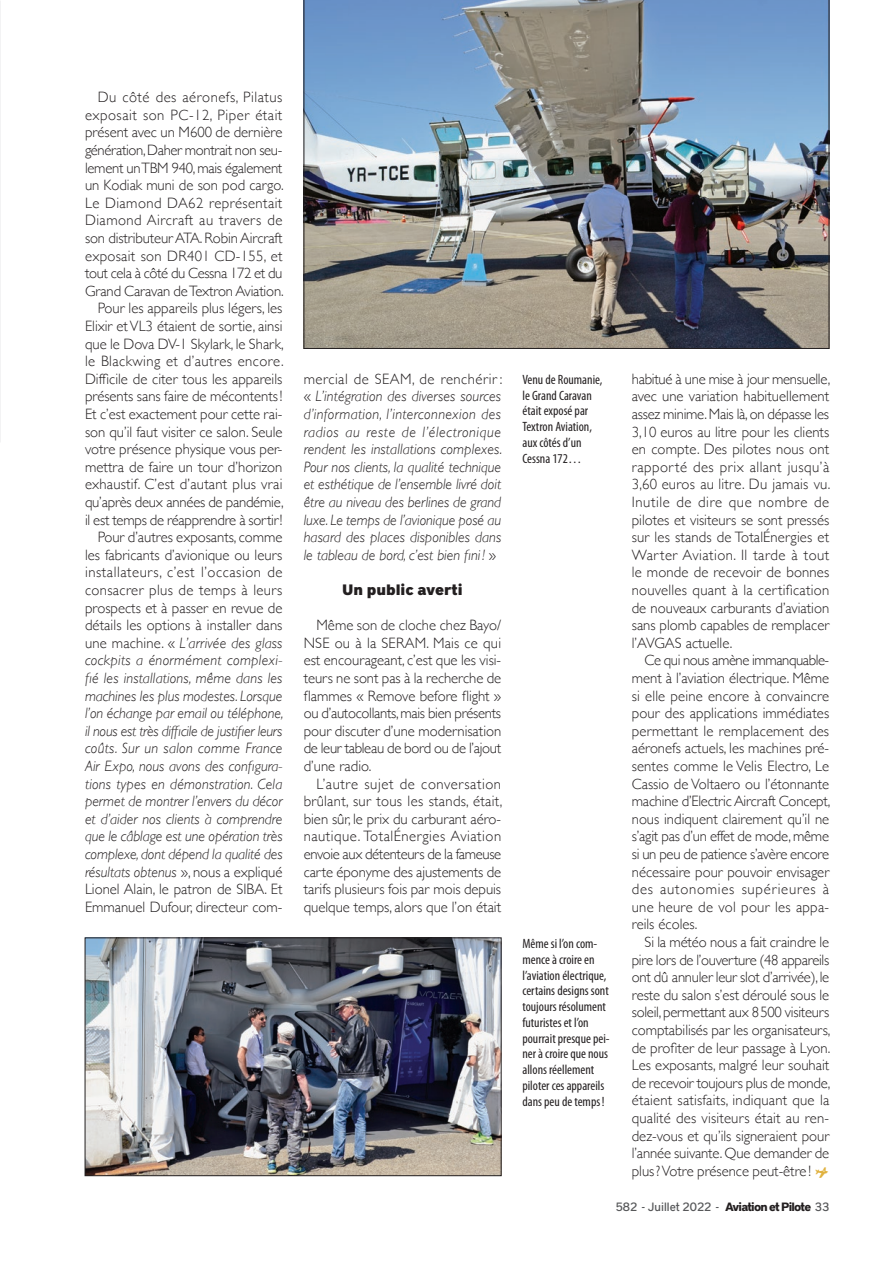
<style>
.page{position:relative;width:893px;height:1263px;background:#fff}
.page>*{position:absolute;margin:0;border:0;box-sizing:border-box;transform-origin:0 0}
.t1{font:300 15px/17.5px "Gill Sans";color:#231f20;text-align:justify}
.t2{font:italic 300 15px/17.5px "Gill Sans";letter-spacing:.005em;color:#231f20;text-align:justify}
.t3{font:900 15px "District Pro";color:#231f20}
.t4{font:condensed 13.5px/15.8px "Myriad Pro";color:#231f20}
.t5{font:500 12px "District Pro";color:#57585a}
.s1{font-style:italic}
.s2{font-style:normal}
.s3{font-family:"Transport";font-weight:400;color:#e0b240}
.s4{font-weight:700;color:#231f20}
</style>
<div class="page">
<img style="left:0;top:0;width:1px;height:443px">
<img style="left:87px;top:940px;width:412px;height:234px">
<div style="left:85px;top:938px;width:416px;height:238px;border:1px solid #231f20"></div>
<img style="left:304px;top:0;width:525px;height:349px">
<p class="t1" style="left:85px;top:88px;width:200px;text-align:right">Du côté des aéronefs, Pilatus exposait son PC-12, Piper était présent avec un M600 de dernière génération, Daher montrait non seu&shy;lement un TBM 940, mais également un Kodiak muni de son pod cargo.<br>Le Diamond DA62 représentait Diamond Aircraft au travers de son distributeur ATA. Robin Aircraft exposait son DR401 CD-155, et tout cela à côté du Cessna 172 et du Grand Caravan de Textron Aviation.<br>Pour les appareils plus légers, les Elixir et VL3 étaient de sortie, ainsi que le Dova DV-1 Skylark, le Shark, le Blackwing et d’autres encore.<br>Difficile de citer tous les appareils présents sans faire de mécontents!<br>Et c’est exactement pour cette rai&shy;son qu’il faut visiter ce salon. Seule votre présence physique vous per&shy;mettra de faire un tour d’horizon exhaustif. C’est d’autant plus vrai qu’après deux années de pandémie, il est temps de réapprendre à sortir!<br>Pour d’autres exposants, comme les fabricants d’avionique ou leurs installateurs, c’est l’occasion de consacrer plus de temps à leurs prospects et à passer en revue de détails les options à installer dans une machine. « <span class="s1">L’arrivée des glass cockpits a énormément complexi&shy;fié les installations, même dans les machines les plus modestes. Lorsque l’on échange par email ou téléphone, il nous est très difficile de justifier leurs coûts. Sur un salon comme France Air Expo, nous avons des configura&shy;tions types en démonstration. Cela permet de montrer l’envers du décor et d’aider nos clients à comprendre que le câblage est une opération très complexe, dont dépend la qualité des résultats obtenus</span> », nous a expliqué Lionel Alain, le patron de SIBA. Et Emmanuel Dufour, directeur com-</p>
<p class="t2" style="left:304px;top:370px;width:200px"><span class="s2">mercial de SEAM, de renchérir : «</span> L’intégration des diverses sources d’information, l’interconnexion des radios au reste de l’électronique rendent les installations complexes.<br>Pour nos clients, la qualité technique et esthétique de l’ensemble livré doit être au niveau des berlines de grand luxe. Le temps de l’avionique posé au hasard des places disponibles dans le tableau de bord, c’est bien fini ! <span class="s2">»</span></p>
<p class="t3" style="left:342px;top:578px;width:122px">Un public averti</p>
<p class="t1" style="left:304px;top:616px;width:199px;text-indent:13px">Même son de cloche chez Bayo/ NSE ou à la SERAM. Mais ce qui est encourageant, c’est que les visi&shy;teurs ne sont pas à la recherche de flammes « Remove before flight » ou d’autocollants, mais bien présents pour discuter d’une modernisation de leur tableau de bord ou de l’ajout d’une radio.</p>
<p class="t1" style="left:304px;top:774px;width:200px;text-indent:13px">L’autre sujet de conversation brûlant, sur tous les stands, était, bien sûr, le prix du carburant aéro&shy;nautique. TotalÉnergies Aviation envoie aux détenteurs de la fameuse carte éponyme des ajustements de tarifs plusieurs fois par mois depuis quelque temps, alors que l’on était</p>
<p class="t4" style="left:522px;top:371px;width:82px">Venu de Roumanie, le Grand Caravan était exposé par<br>Textron Aviation, aux côtés d’un<br>Cessna 172…</p>
<p class="t4" style="left:522px;top:935px;width:89px">Même si l’on com&shy;mence à croire en l’aviation électrique, certains designs sont toujours résolument futuristes et l’on pourrait presque pei&shy;ner à croire que nous allons réellement piloter ces appareils dans peu de temps!</p>
<p class="t1" style="left:632px;top:369px;width:200px">habitué à une mise à jour mensuelle, avec une variation habituellement assez minime. Mais là, on dépasse les 3,10 euros au litre pour les clients en compte. Des pilotes nous ont rapporté des prix allant jusqu’à 3,60 euros au litre. Du jamais vu.<br>Inutile de dire que nombre de pilotes et visiteurs se sont pressés sur les stands de TotalÉnergies et Warter Aviation. Il tarde à tout le monde de recevoir de bonnes nouvelles quant à la certification de nouveaux carburants d’aviation sans plomb capables de remplacer l’AVGAS actuelle.</p>
<p class="t1" style="left:632px;top:651px;width:200px;text-indent:13px">Ce qui nous amène immanquable&shy;ment à l’aviation électrique. Même si elle peine encore à convaincre pour des applications immédiates permettant le remplacement des aéronefs actuels, les machines pré&shy;sentes comme le Velis Electro, Le Cassio de Voltaero ou l’étonnante machine d’Electric Aircraft Concept, nous indiquent clairement qu’il ne s’agit pas d’un effet de mode, même si un peu de patience s’avère encore nécessaire pour pouvoir envisager des autonomies supérieures à une heure de vol pour les appa&shy;reils écoles.</p>
<p class="t1" style="left:632px;top:932px;width:200px;text-indent:13px">Si la météo nous a fait craindre le pire lors de l’ouverture (48 appareils ont dû annuler leur slot d’arrivée), le reste du salon s’est déroulé sous le soleil, permettant aux 8500 visiteurs comptabilisés par les organisateurs, de profiter de leur passage à Lyon.<br>Les exposants, malgré leur souhait de recevoir toujours plus de monde, étaient satisfaits, indiquant que la qualité des visiteurs était au ren&shy;dez-vous et qu’ils signeraient pour l’année suivante. Que demander de plus? Votre présence peut-être ! <span class="s3">y</span></p>
<p class="t5" style="left:616px;top:1198px;width:215px">582 - Juillet 2022 - <span class="s4">Aviation et Pilote</span> 33</p>
</div>
